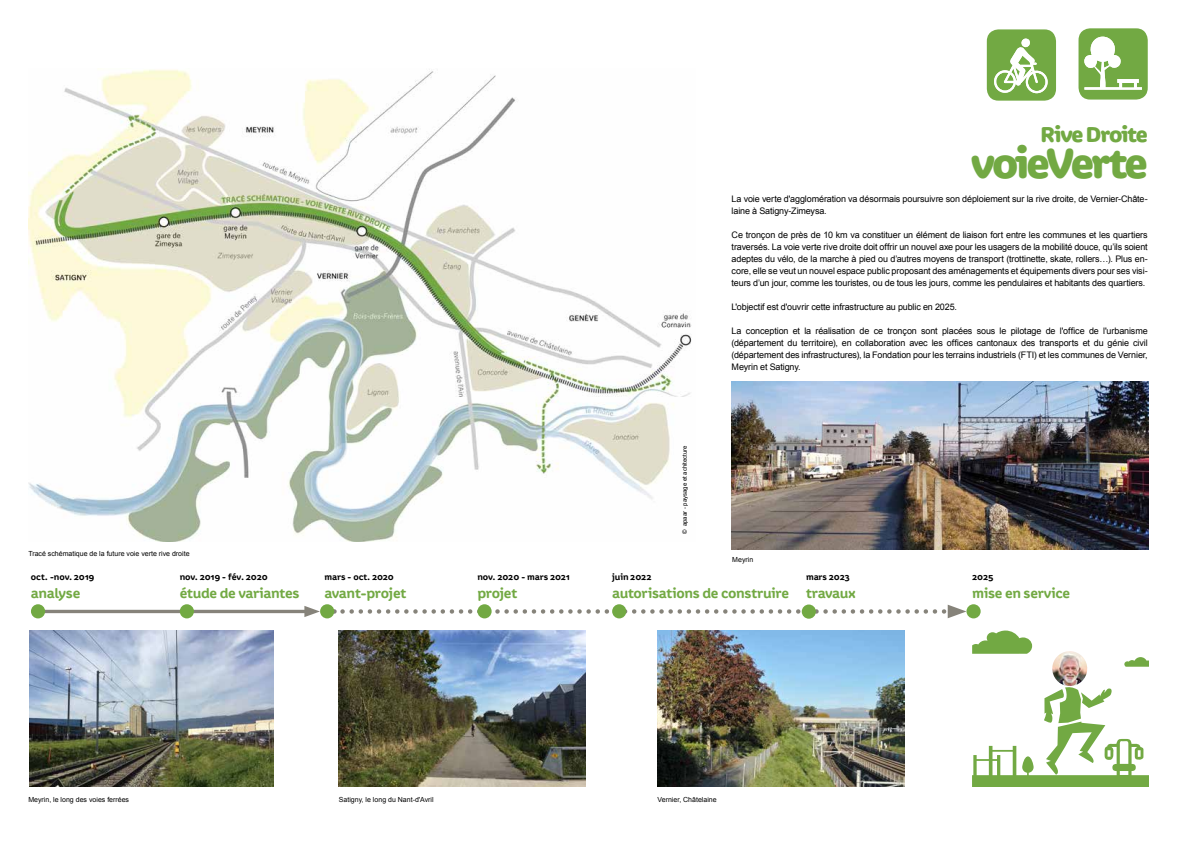
<style>
.page{position:relative;width:1191px;height:842px;background:#fff}
.page>*{position:absolute;margin:0;border:0;box-sizing:border-box;transform-origin:0 0}
.t1{font:900 43px "Colette";letter-spacing:-.07em;color:#72a943}
.t2{font:900 22px "Colette";letter-spacing:-.055em;color:#72a943}
.t3{font:700 14px "Colette";letter-spacing:-.025em;color:#72a943}
.t4{font:9px/12px "Arial";letter-spacing:-.015em;color:#000;text-align:justify}
.t5{font:700 9px "Colette";letter-spacing:-.015em;color:#000}
.t6{font:7px "Arial";color:#000}
.t7{font:6px "Arial";color:#000}
</style>
<div class="page">
<img style="left:29px;top:69px;width:663px;height:473px">
<img style="left:731px;top:381px;width:417px;height:169px">
<img style="left:30px;top:630px;width:244px;height:157px">
<img style="left:339px;top:630px;width:246px;height:156px">
<img style="left:657px;top:630px;width:247px;height:156px">
<svg style="left:972px;top:688px;width:176px;height:98px"></svg>
<svg style="left:972px;top:630px;width:60px;height:24px"></svg>
<svg style="left:1124px;top:657px;width:24px;height:10px"></svg>
<img style="left:1052px;top:651px;width:36px;height:37px">
<svg style="left:1078px;top:28px;width:69px;height:72px"></svg>
<hr style="left:33px;top:610px;width:277px;height:3px;background:#86837a">
<svg style="left:304px;top:606px;width:16px;height:11px"></svg>
<svg style="left:342px;top:605px;width:624px;height:13px"></svg>
<div style="left:31px;top:604px;width:14px;height:14px;background:#72a943;border-radius:50%"></div>
<div style="left:180px;top:604px;width:14px;height:14px;background:#72a943;border-radius:50%"></div>
<div style="left:320px;top:604px;width:14px;height:14px;background:#72a943;border-radius:50%"></div>
<div style="left:477px;top:604px;width:14px;height:14px;background:#72a943;border-radius:50%"></div>
<div style="left:801px;top:604px;width:15px;height:15px;background:#72a943;border-radius:50%"></div>
<div style="left:966px;top:604px;width:14px;height:14px;background:#72a943;border-radius:50%"></div>
<div style="left:612px;top:604px;width:14px;height:14px;background:#72a943;border-radius:50%"></div>
<svg style="left:986px;top:29px;width:70px;height:72px"></svg>
<p class="t6" style="left:28px;top:549px;width:163px">Tracé schématique de la future voie verte rive droite</p>
<p class="t5" style="left:31px;top:570px;width:65px">oct. -nov. 2019</p>
<h3 class="t3" style="left:31px;top:583px;width:51px">analyse</h3>
<p class="t5" style="left:180px;top:570px;width:89px">nov. 2019 - fév. 2020</p>
<h3 class="t3" style="left:180px;top:583px;width:121px">étude de variantes</h3>
<p class="t5" style="left:324px;top:570px;width:71px">mars - oct. 2020</p>
<h3 class="t3" style="left:324px;top:583px;width:83px">avant-projet</h3>
<p class="t5" style="left:477px;top:570px;width:94px">nov. 2020 - mars 2021</p>
<h3 class="t3" style="left:477px;top:583px;width:41px">projet</h3>
<p class="t7" style="left:681px;top:534px;width:90px;rotate:-90deg">© apaar - paysage et achitecture</p>
<h2 class="t2" style="left:1040px;top:119px;width:109px">Rive Droite</h2>
<h1 class="t1" style="left:970px;top:133px;width:178px">voieVerte</h1>
<p class="t4" style="left:731px;top:193px;width:417px">La voie verte d'agglomération va désormais poursuivre son déploiement sur la rive droite, de Vernier-Châte&shy;laine à Satigny-Zimeysa.</p>
<p class="t4" style="left:731px;top:229px;width:417px">Ce tronçon de près de 10 km va constituer un élément de liaison fort entre les communes et les quartiers traversés. La voie verte rive droite doit offrir un nouvel axe pour les usagers de la mobilité douce, qu’ils soient adeptes du vélo, de la marche à pied ou d’autres moyens de transport (trottinette, skate, rollers…). Plus en&shy;core, elle se veut un nouvel espace public proposant des aménagements et équipements divers pour ses visi&shy;teurs d’un jour, comme les touristes, ou de tous les jours, comme les pendulaires et habitants des quartiers.</p>
<p class="t4" style="left:731px;top:301px;width:227px">L'objectif est d'ouvrir cette infrastructure au public en 2025.</p>
<p class="t4" style="left:731px;top:325px;width:417px">La conception et la réalisation de ce tronçon sont placées sous le pilotage de l'office de l'urbanisme (département du territoire), en collaboration avec les offices cantonaux des transports et du génie civil (département des infrastructures), la Fondation pour les terrains industriels (FTI) et les communes de Vernier, Meyrin et Satigny.</p>
<p class="t6" style="left:732px;top:555px;width:22px">Meyrin</p>
<p class="t5" style="left:612px;top:570px;width:41px">juin 2022</p>
<h3 class="t3" style="left:612px;top:583px;width:178px">autorisations de construire</h3>
<p class="t5" style="left:806px;top:570px;width:45px">mars 2023</p>
<h3 class="t3" style="left:806px;top:583px;width:51px">travaux</h3>
<p class="t5" style="left:972px;top:570px;width:23px">2025</p>
<h3 class="t3" style="left:972px;top:583px;width:100px">mise en service</h3>
<p class="t6" style="left:28px;top:795px;width:102px">Meyrin, le long des voies ferrées</p>
<p class="t6" style="left:339px;top:795px;width:96px">Satigny, le long du Nant-d'Avril</p>
<p class="t6" style="left:657px;top:795px;width:61px">Vernier, Châtelaine</p>
</div>
